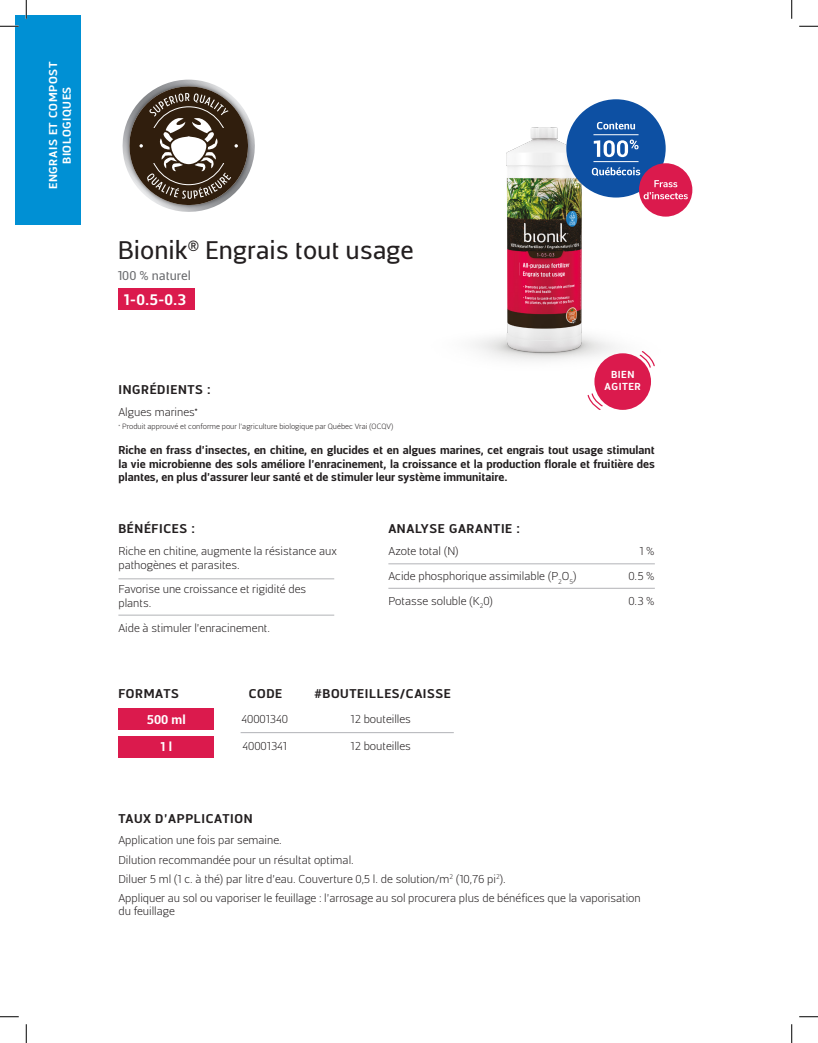
<style>
.page{position:relative;width:818px;height:1043px;background:#fff}
.page>*{position:absolute;margin:0;border:0;box-sizing:border-box;transform-origin:0 0}
.t1{font:25px "Centuma";color:#231f20}
.t2{font:700 15px "Centuma";color:#fff}
.t3{font:700 12.5px "Centuma";letter-spacing:.05em;color:#231f20}
.t4{font:12.5px "Centuma";color:#6c6d70}
.t5{font:700 12.5px "Centuma";color:#fff}
.t6{font:300 11.25px/13.5px "Centuma";color:#231f20}
.t7{font:700 11.25px/13.5px "Centuma";color:#231f20;text-align:justify}
.t8{font:700 11.25px/13.5px "Centuma";letter-spacing:.05em;color:#fff;text-align:center}
.t9{font:700 10px/12px "Centuma";letter-spacing:.05em;color:#fff;text-align:center}
.t10{font:300 7.5px "Centuma";color:#231f20}
</style>
<div class="page">
<img style="left:475px;top:101px;width:197px;height:275px">
<div style="left:566px;top:99px;width:99px;height:98px;background:#0d50a3;border-radius:50%"></div>
<svg style="left:593px;top:140px;width:45px;height:17px"></svg>
<svg style="left:597px;top:122px;width:38px;height:7px"></svg>
<hr style="left:593px;top:134px;width:45px;height:1px;background:#fff">
<hr style="left:593px;top:161px;width:45px;height:1px;background:#fff">
<div style="left:118px;top:288px;width:77px;height:22px;background:#db1a4d"></div>
<div style="left:118px;top:735px;width:96px;height:22px;background:#db1a4d"></div>
<div style="left:118px;top:708px;width:96px;height:22px;background:#db1a4d"></div>
<hr style="left:118px;top:578px;width:216px;height:1px;background:#b2b3b7">
<hr style="left:118px;top:615px;width:216px;height:1px;background:#b2b3b7">
<hr style="left:388px;top:563px;width:266px;height:1px;background:#b2b3b7">
<hr style="left:240px;top:732px;width:214px;height:1px;background:#b2b3b7">
<hr style="left:388px;top:588px;width:266px;height:1px;background:#b2b3b7">
<svg style="left:122px;top:80px;width:133px;height:132px"></svg>
<div style="left:594px;top:353px;width:57px;height:57px;background:#db1a4d;border-radius:50%"></div>
<svg style="left:639px;top:350px;width:16px;height:18px"></svg>
<svg style="left:587px;top:392px;width:16px;height:18px"></svg>
<div style="left:15px;top:15px;width:65px;height:209px;background:#0090d4"></div>
<div style="left:639px;top:163px;width:53px;height:54px;background:#db1a4d;border-radius:50%"></div>
<svg style="left:591px;top:167px;width:96px;height:32px"></svg>
<svg style="left:0;top:25px;width:19px;height:2px"></svg>
<svg style="left:799px;top:25px;width:19px;height:2px"></svg>
<svg style="left:0;top:1016px;width:19px;height:1px"></svg>
<svg style="left:799px;top:1016px;width:19px;height:1px"></svg>
<svg style="left:25px;top:0;width:2px;height:19px"></svg>
<svg style="left:25px;top:1024px;width:2px;height:18px"></svg>
<svg style="left:791px;top:0;width:1px;height:19px"></svg>
<svg style="left:791px;top:1024px;width:1px;height:18px"></svg>
<p class="t8" style="left:46px;top:189px;width:129px;rotate:-90deg">ENGRAIS ET COMPOST<br>BIOLOGIQUES</p>
<p class="t1" style="left:118px;top:232px;width:297px">Bionik<sup>®</sup> Engrais tout usage</p>
<p class="t4" style="left:118px;top:266px;width:75px">100 % naturel</p>
<p class="t2" style="left:124px;top:289px;width:64px">1-0.5-0.3</p>
<p class="t3" style="left:118px;top:381px;width:94px">INGRÉDIENTS :</p>
<p class="t9" style="left:604px;top:368px;width:38px">BIEN<br>AGITER</p>
<p class="t6" style="left:118px;top:405px;width:81px">Algues marines<sup>*</sup></p>
<p class="t10" style="left:118px;top:421px;width:276px"><sup>*</sup> Produit approuvé et conforme pour l’agriculture biologique par Québec Vrai (OCQV)</p>
<p class="t7" style="left:118px;top:443px;width:538px">Riche en frass d’insectes, en chitine, en glucides et en algues marines, cet engrais tout usage stimulant la vie microbienne des sols améliore l’enracinement, la croissance et la production florale et fruitière des plantes, en plus d’assurer leur santé et de stimuler leur système immunitaire.</p>
<p class="t3" style="left:118px;top:520px;width:78px">BÉNÉFICES :</p>
<p class="t6" style="left:118px;top:544px;width:220px">Riche en chitine, augmente la résistance aux pathogènes et parasites.</p>
<p class="t6" style="left:118px;top:582px;width:189px">Favorise une croissance et rigidité des plants.</p>
<p class="t6" style="left:118px;top:620px;width:153px">Aide à stimuler l’enracinement.</p>
<p class="t3" style="left:388px;top:520px;width:133px">ANALYSE GARANTIE :</p>
<p class="t6" style="left:388px;top:544px;width:72px">Azote total (N)</p>
<p class="t6" style="left:388px;top:568px;width:190px">Acide phosphorique assimilable (P<sub>2</sub>O<sub>5</sub>)</p>
<p class="t6" style="left:388px;top:593px;width:106px">Potasse soluble (K<sub>2</sub>0)</p>
<p class="t3" style="left:118px;top:685px;width:62px">FORMATS</p>
<p class="t3" style="left:249px;top:685px;width:35px">CODE</p>
<p class="t3" style="left:314px;top:685px;width:138px">#BOUTEILLES/CAISSE</p>
<p class="t5" style="left:147px;top:710px;width:40px">500 ml</p>
<p class="t5" style="left:160px;top:738px;width:13px">1 l</p>
<p class="t6" style="left:241px;top:712px;width:48px">40001340</p>
<p class="t6" style="left:242px;top:739px;width:46px">40001341</p>
<p class="t6" style="left:350px;top:711px;width:62px">12 bouteilles</p>
<p class="t6" style="left:350px;top:739px;width:62px">12 bouteilles</p>
<p class="t3" style="left:118px;top:809px;width:136px">TAUX D’APPLICATION</p>
<p class="t6" style="left:639px;top:544px;width:17px">1 %</p>
<p class="t6" style="left:628px;top:568px;width:28px">0.5 %</p>
<p class="t6" style="left:628px;top:593px;width:28px">0.3 %</p>
<p class="t6" style="left:118px;top:833px;width:165px">Application une fois par semaine.</p>
<p class="t6" style="left:118px;top:852px;width:237px">Dilution recommandée pour un résultat optimal.</p>
<p class="t6" style="left:118px;top:871px;width:389px">Diluer 5 ml (1 c. à thé) par litre d’eau. Couverture 0,5 l. de solution/m<sup>2</sup> (10,76 pi<sup>2</sup>).</p>
<p class="t6" style="left:118px;top:890px;width:524px">Appliquer au sol ou vaporiser le feuillage : l’arrosage au sol procurera plus de bénéfices que la vaporisation du feuillage</p>
</div>
